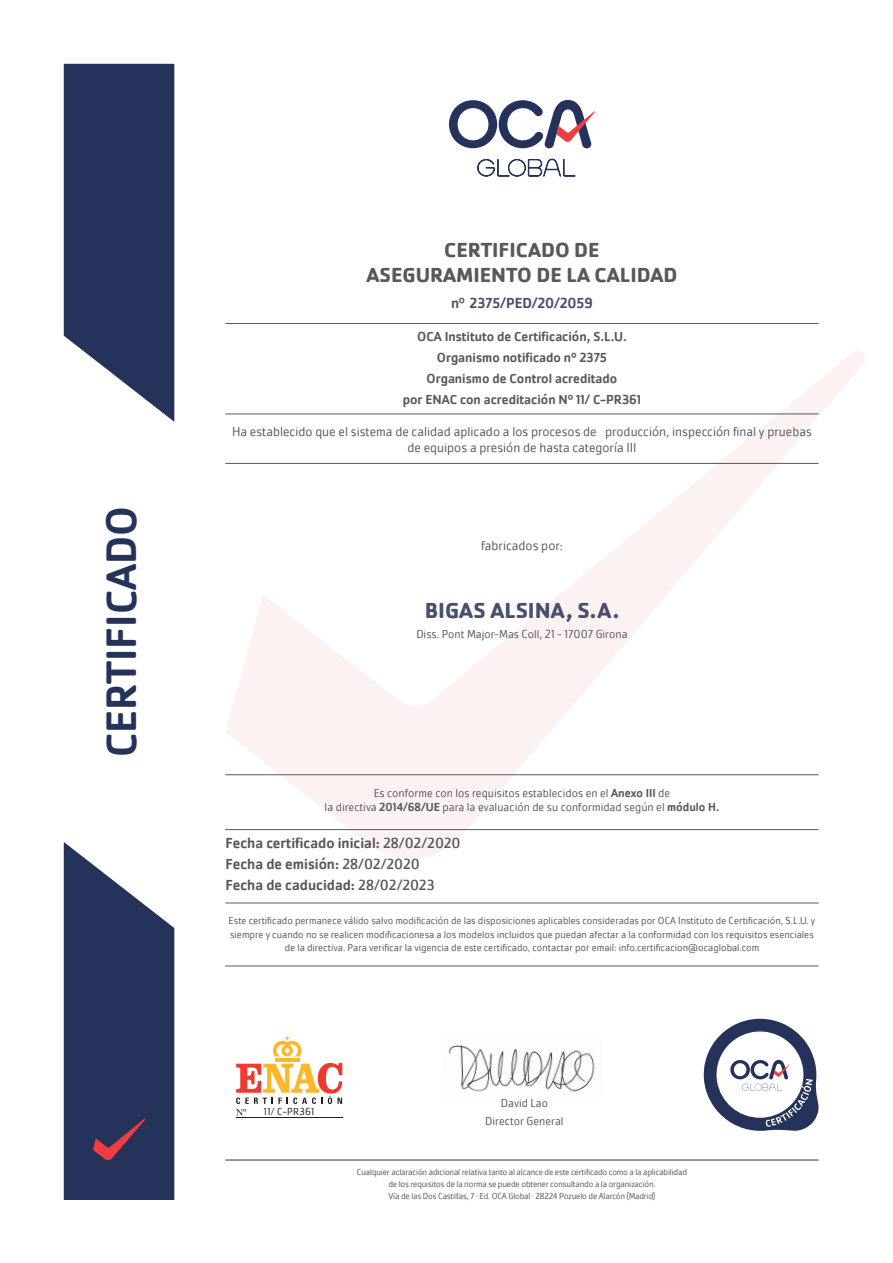
<style>
.page{position:relative;width:893px;height:1263px;background:#fff}
.page>*{position:absolute;margin:0;border:0;box-sizing:border-box;transform-origin:0 0}
.t1{font:500 43.95px "Cachet Pro";color:#25335a}
.t2{font:700 22.5px "Cachet Pro";color:#494e6e}
.t3{font:700 21px "Cachet Pro";color:#57585a}
.t4{font:500 15px "Cachet Pro";color:#57585a}
.t5{font:500 15px "Cachet Pro";color:#494e6e}
.t6{font:300 13.5px/16.2px "Cachet Pro";color:#57585a;text-align:center}
.t7{font:500 13.5px "Cachet Pro";color:#57585a}
.t8{font:300 12px "Cachet Pro";color:#57585a}
.t9{font:300 10.5px/13.5px "Cachet Pro";color:#57585a;text-align:center}
.t10{font:300 10.5px "Cachet Pro";letter-spacing:.025em;color:#231f20}
.t11{font:300 9px "Cachet Pro";letter-spacing:-.02em;color:#57585a}
.s1{color:#57585a}
.s2{font-weight:500}
.s3{font-weight:400}
</style>
<div class="page">
<svg style="left:225px;top:351px;width:640px;height:507px"></svg>
<svg style="left:64px;top:64px;width:110px;height:358px;background:#3f4b6d"></svg>
<svg style="left:449px;top:100px;width:146px;height:48px"></svg>
<svg style="left:477px;top:159px;width:99px;height:18px"></svg>
<svg style="left:64px;top:842px;width:110px;height:358px;background:#414b6d"></svg>
<svg style="left:704px;top:1019px;width:115px;height:112px"></svg>
<hr style="left:225px;top:1160px;width:594px;height:1px;background:#25335a">
<hr style="left:225px;top:902px;width:594px;height:1px;background:#57585a">
<hr style="left:225px;top:829px;width:594px;height:1px;background:#57585a">
<hr style="left:225px;top:463px;width:594px;height:1px;background:#57585a">
<hr style="left:225px;top:774px;width:594px;height:1px;background:#57585a">
<hr style="left:225px;top:414px;width:594px;height:1px;background:#57585a">
<hr style="left:225px;top:323px;width:594px;height:1px;background:#57585a">
<hr style="left:225px;top:966px;width:594px;height:1px;background:#57585a">
<hr style="left:275px;top:1058px;width:24px;height:3px;background:#fcb828">
<svg style="left:273px;top:1036px;width:28px;height:20px"></svg>
<hr style="left:236px;top:1117px;width:106px;height:1px;background:#231f20">
<svg style="left:236px;top:1063px;width:106px;height:53px"></svg>
<img style="left:448px;top:1045px;width:147px;height:47px">
<p class="t1" style="left:96px;top:757px;width:253px;rotate:-90deg">CERTIFICADO</p>
<p class="t3" style="left:444px;top:237px;width:157px">CERTIFICADO DE</p>
<p class="t3" style="left:366px;top:262px;width:312px">ASEGURAMIENTO DE LA CALIDAD</p>
<p class="t5" style="left:451px;top:294px;width:143px"><span class="s1">nº</span> 2375/PED/20/2059</p>
<p class="t7" style="left:417px;top:329px;width:211px">OCA Instituto de Certificación, S.L.U.</p>
<p class="t7" style="left:437px;top:350px;width:172px">Organismo notificado nº 2375</p>
<p class="t7" style="left:427px;top:371px;width:192px">Organismo de Control acreditado</p>
<p class="t7" style="left:403px;top:392px;width:240px">por ENAC con acreditación Nº 11/ C-PR361</p>
<p class="t6" style="left:232px;top:423px;width:581px">Ha establecido que el sistema de calidad aplicado a los procesos de producción, inspección final y pruebas de equipos a presión de hasta categoría III</p>
<p class="t6" style="left:481px;top:537px;width:83px">fabricados por:</p>
<p class="t2" style="left:425px;top:596px;width:196px">BIGAS ALSINA, S.A.</p>
<p class="t8" style="left:416px;top:627px;width:213px">Diss. Pont Major-Mas Coll, 21 - 17007 Girona</p>
<p class="t8" style="left:374px;top:786px;width:298px">Es conforme con los requisitos establecidos en el <span class="s2">Anexo III</span> de</p>
<p class="t8" style="left:325px;top:800px;width:396px">la directiva <span class="s2">2014/68/UE</span> para la evaluación de su conformidad según el <span class="s2">módulo H.</span></p>
<p class="t4" style="left:225px;top:834px;width:237px">Fecha certificado inicial: <span class="s3">28/02/2020</span></p>
<p class="t4" style="left:225px;top:855px;width:196px">Fecha de emisión: <span class="s3">28/02/2020</span></p>
<p class="t4" style="left:225px;top:876px;width:211px">Fecha de caducidad: <span class="s3">28/02/2023</span></p>
<p class="t9" style="left:229px;top:914px;width:588px">Este certificado permanece válido salvo modificación de las disposiciones aplicables consideradas por OCA Instituto de Certificación, S.L.U. y siempre y cuando no se realicen modificacionesa a los modelos incluidos que puedan afectar a la conformidad con los requisitos esenciales de la directiva. Para verificar la vigencia de este certificado, contactar por email: info.certificacion@ocaglobal.com</p>
<p class="t10" style="left:264px;top:1105px;width:52px">11/ C-PR361</p>
<p class="t8" style="left:501px;top:1096px;width:49px">David Lao</p>
<p class="t8" style="left:485px;top:1114px;width:80px">Director General</p>
<p class="t11" style="left:357px;top:1166px;width:332px">Cualquier aclaración adicional relativa tanto al alcance de este certificado como a la aplicabilidad</p>
<p class="t11" style="left:388px;top:1178px;width:269px">de los requisitos de la norma se puede obtener consultando a la organización.</p>
<p class="t11" style="left:388px;top:1190px;width:268px">Vía de las Dos Castillas, 7 · Ed. OCA Global · 28224 Pozuelo de Alarcón (Madrid)</p>
</div>
